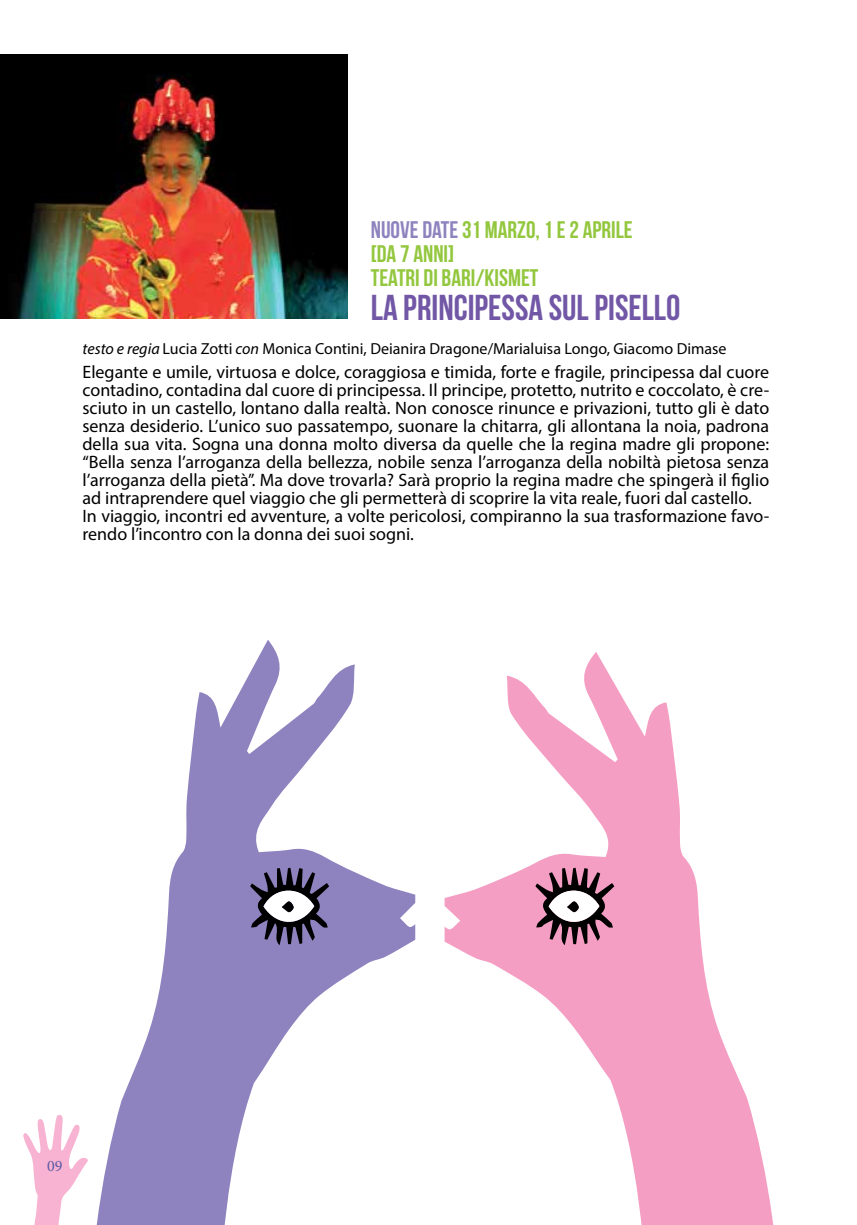
<style>
.page{position:relative;width:857px;height:1225px;background:#fff}
.page>*{position:absolute;margin:0;border:0;box-sizing:border-box;transform-origin:0 0}
.t1{font:700 36px "Bebas Neue";color:#7157a5}
.t2{font:700 24px/24px "Bebas Neue";color:#93c73e}
.t3{font:18px/18px "Myriad Pro";color:#000}
.t4{font:16px "Myriad Pro";color:#000}
.t5{font:16px "Minion Pro";color:#5d59a7}
.s1{color:#8e83be}
.s2{font-style:italic}
</style>
<div class="page">
<svg style="left:23px;top:1115px;width:62px;height:110px"></svg>
<svg style="left:444px;top:652px;width:330px;height:573px"></svg>
<svg style="left:85px;top:640px;width:330px;height:585px"></svg>
<svg style="left:250px;top:867px;width:79px;height:78px"></svg>
<svg style="left:281px;top:901px;width:13px;height:11px"></svg>
<svg style="left:535px;top:867px;width:79px;height:78px"></svg>
<svg style="left:566px;top:901px;width:12px;height:11px"></svg>
<img style="left:0;top:55px;width:347px;height:263px">
<h2 class="t2" style="left:370px;top:217px;width:263px"><span class="s1">NUOVE DATE</span> 31 MARZO, 1 E 2 APRILE [DA 7 ANNI]<br>TEATRI DI BARI/KISMET</h2>
<h1 class="t1" style="left:370px;top:287px;width:311px">LA PRINCIPESSA SUL PISELLO</h1>
<p class="t4" style="left:82px;top:338px;width:645px"><span class="s2">testo e regia</span> Lucia Zotti <span class="s2">con</span> Monica Contini, Deianira Dragone/Marialuisa Longo, Giacomo Dimase</p>
<p class="t3" style="left:82px;top:362px;width:688px">Elegante e umile, virtuosa e dolce, coraggiosa e timida, forte e fragile, principessa dal cuore contadino, contadina dal cuore di principessa. Il principe, protetto, nutrito e coccolato, è cre&shy;sciuto in un castello, lontano dalla realtà. Non conosce rinunce e privazioni, tutto gli è dato senza desiderio. L’unico suo passatempo, suonare la chitarra, gli allontana la noia, padrona della sua vita. Sogna una donna molto diversa da quelle che la regina madre gli propone: “Bella senza l’arroganza della bellezza, nobile senza l’arroganza della nobiltà pietosa senza l’arroganza della pietà”. Ma dove trovarla? Sarà proprio la regina madre che spingerà il figlio ad intraprendere quel viaggio che gli permetterà di scoprire la vita reale, fuori dal castello.<br>In viaggio, incontri ed avventure, a volte pericolosi, compiranno la sua trasformazione favo&shy;rendo l’incontro con la donna dei suoi sogni.</p>
<p class="t5" style="left:47px;top:1154px;width:17px">09</p>
</div>
